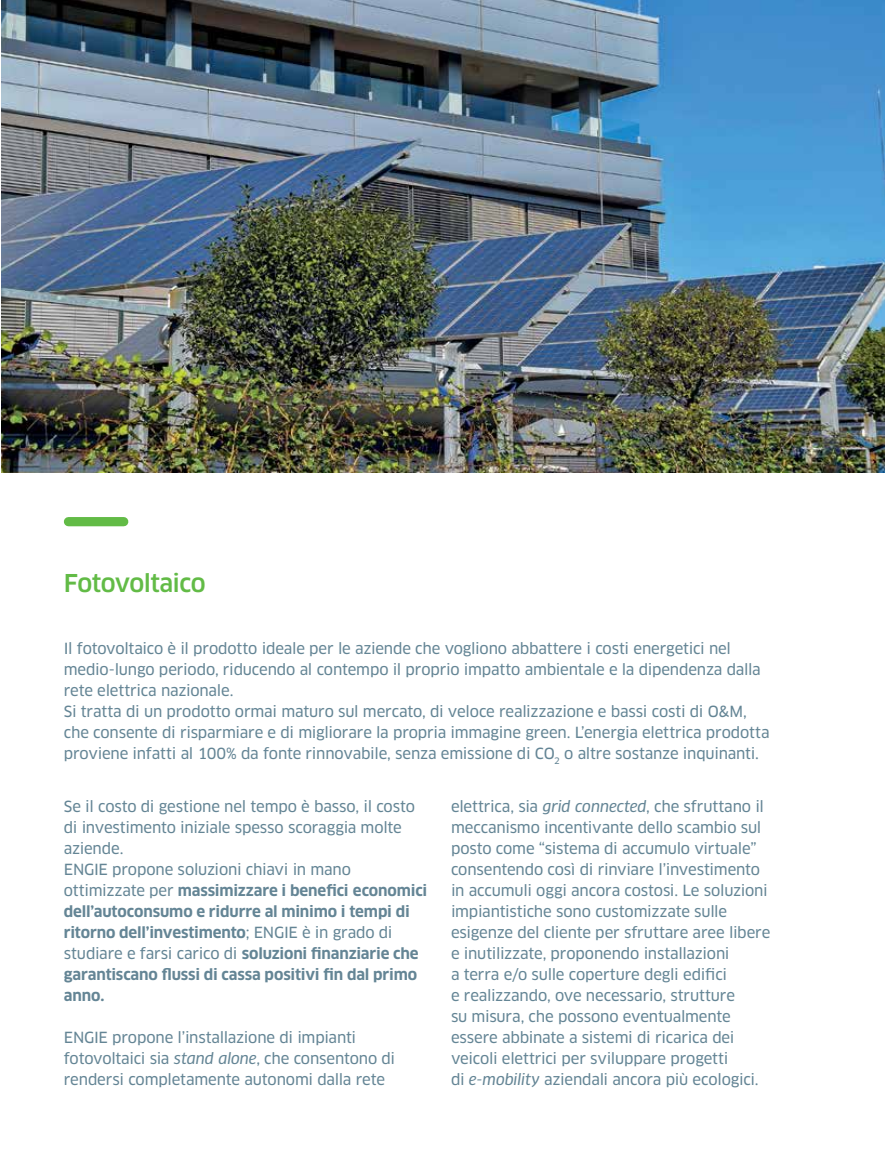
<style>
.page{position:relative;width:885px;height:1149px;background:#fff}
.page>*{position:absolute;margin:0;border:0;box-sizing:border-box;transform-origin:0 0}
.t1{font:500 24px "Clan Pro";letter-spacing:-.03em;color:#62bb46}
.t2{font:15px/21px "Clan Pro News";letter-spacing:-.015em;color:#648595}
.t3{font:700 15px/21px "Clan Pro";letter-spacing:-.01em;color:#648595}
.s1{font-family:"Clan Pro News";font-weight:400}
.s2{font-style:italic}
</style>
<div class="page">
<div style="left:68px;top:517px;width:56px;height:9px;background:#62bb46"></div>
<img style="left:1px;top:0;width:883px;height:472px">
<h1 class="t1" style="left:64px;top:569px;width:143px">Fotovoltaico</h1>
<p class="t2" style="left:64px;top:638px;width:707px">Il fotovoltaico è il prodotto ideale per le aziende che vogliono abbattere i costi energetici nel medio-lungo periodo, riducendo al contempo il proprio impatto ambientale e la dipendenza dalla rete elettrica nazionale.<br>Si tratta di un prodotto ormai maturo sul mercato, di veloce realizzazione e bassi costi di O&amp;M, che consente di risparmiare e di migliorare la propria immagine green. L’energia elettrica prodotta proviene infatti al 100% da fonte rinnovabile, senza emissione di CO<sub>2</sub> o altre sostanze inquinanti.</p>
<p class="t2" style="left:64px;top:795px;width:352px">Se il costo di gestione nel tempo è basso, il costo di investimento iniziale spesso scoraggia molte aziende.<br>ENGIE propone soluzioni chiavi in mano</p>
<p class="t3" style="left:64px;top:879px;width:365px"><span class="s1">ottimizzate per</span> massimizzare i benefici economici dell’autoconsumo e ridurre al minimo i tempi di ritorno dell’investimento<span class="s1">; ENGIE è in grado di studiare e farsi carico di</span> soluzioni finanziarie che garantiscano flussi di cassa positivi fin dal primo anno.</p>
<p class="t2" style="left:64px;top:1026px;width:333px">ENGIE propone l’installazione di impianti fotovoltaici sia <span class="s2">stand alone</span>, che consentono di rendersi completamente autonomi dalla rete</p>
<p class="t2" style="left:451px;top:795px;width:321px">elettrica, sia <span class="s2">grid connected</span>, che sfruttano il meccanismo incentivante dello scambio sul posto come “sistema di accumulo virtuale” consentendo così di rinviare l’investimento in accumuli oggi ancora costosi. Le soluzioni impiantistiche sono customizzate sulle esigenze del cliente per sfruttare aree libere e inutilizzate, proponendo installazioni<br>a terra e/o sulle coperture degli edifici<br>e realizzando, ove necessario, strutture<br>su misura, che possono eventualmente essere abbinate a sistemi di ricarica dei veicoli elettrici per sviluppare progetti<br>di <span class="s2">e-mobility</span> aziendali ancora più ecologici.</p>
</div>
